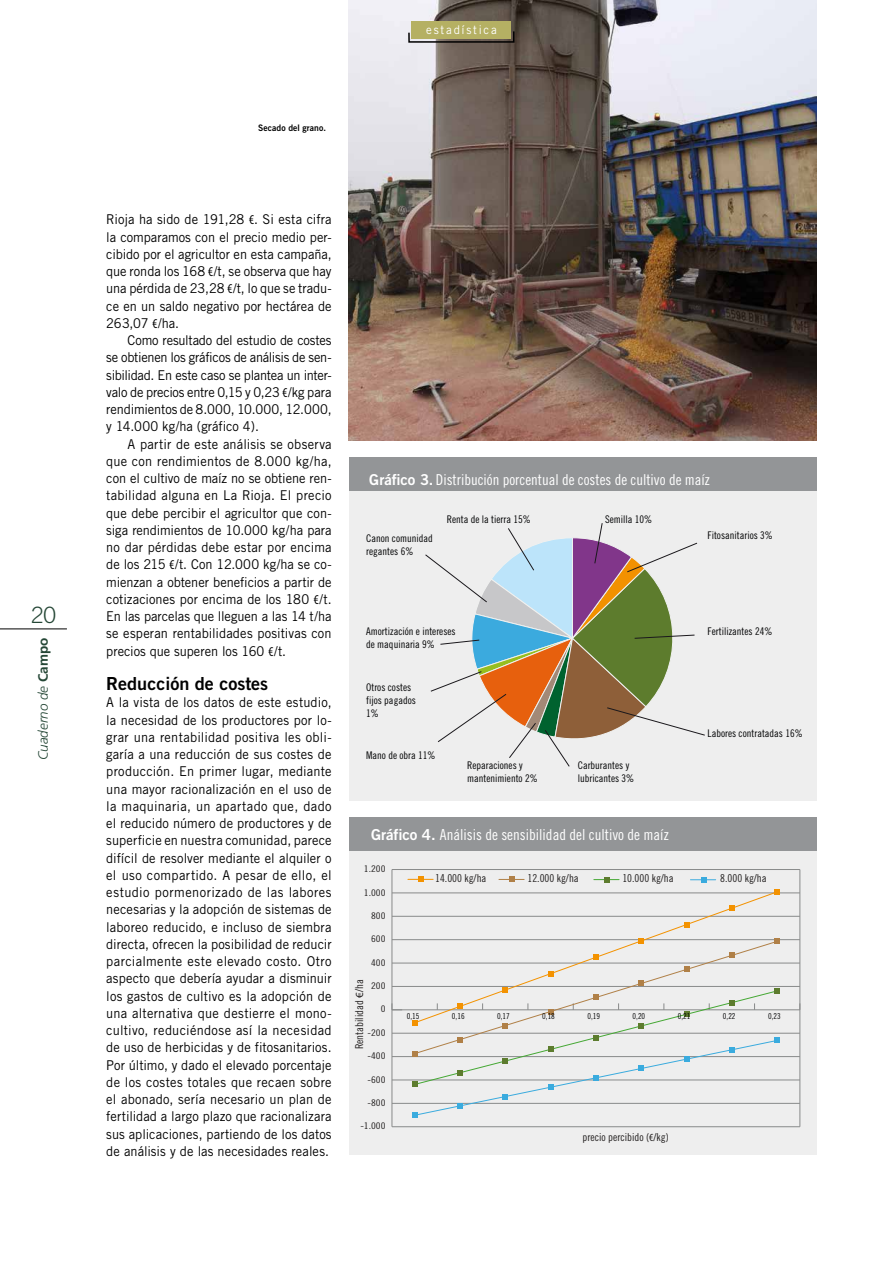
<style>
.page{position:relative;width:893px;height:1263px;background:#fff}
.page>*{position:absolute;margin:0;border:0;box-sizing:border-box;transform-origin:0 0}
.t1{font:300 22.5px "Trade Gothic";color:#254736}
.t2{font:18px "Trade Gothic Bold Two";color:#000}
.t3{font:15.15px "Trade Gothic Cond Eighteen";color:#fff}
.t4{font:15px "Trade Gothic Cond Eighteen";color:#fff}
.t5{font:13.5px/17.2px "Trade Gothic";color:#000;text-align:justify;scale:.95 1}
.t6{font:italic 300 13.5px "Frutiger";color:#254736}
.t7{font:12px "Trade Gothic";letter-spacing:.16em;color:#fff;scale:.95 1}
.t8{font:10.95px "Trade Gothic Cond Eighteen";color:#232020}
.t9{font:10.5px/12.6px "Trade Gothic Cond Eighteen";color:#010203}
.t10{font:9.15px "Trade Gothic Cond Eighteen";color:#232020;scale:1.18 1}
.t11{font:9px "Trade Gothic Bold Two";letter-spacing:.015em;color:#000;scale:.95 1}
.t12{font:8.25px "Trade Gothic Cond Eighteen";color:#010203}
.s1{font-weight:700;font-style:normal}
.s2{font-family:"Myriad Pro";font-stretch:condensed}
.s3{font-family:"Trade Gothic Bold Two"}
.s4{font-family:"Myriad Pro"}
</style>
<div class="page">
<hr style="left:0;top:628px;width:67px;height:1px;background:#000">
<div style="left:349px;top:491px;width:467px;height:310px;background:#eee"></div>
<div style="left:349px;top:458px;width:467px;height:33px;background:#939597"></div>
<svg style="left:425px;top:523px;width:280px;height:244px"></svg>
<div style="left:349px;top:851px;width:467px;height:303px;background:#eee"></div>
<div style="left:349px;top:818px;width:467px;height:33px;background:#939597"></div>
<hr style="left:392px;top:1009px;width:408px;height:1px;background:#888a8a">
<hr style="left:392px;top:869px;width:1px;height:258px;background:#888a8a">
<hr style="left:392px;top:1126px;width:408px;height:1px;background:#888a8a">
<hr style="left:392px;top:1103px;width:408px;height:1px;background:#888a8a">
<hr style="left:392px;top:1080px;width:408px;height:1px;background:#888a8a">
<hr style="left:392px;top:1056px;width:408px;height:1px;background:#888a8a">
<hr style="left:392px;top:1033px;width:408px;height:1px;background:#888a8a">
<hr style="left:392px;top:986px;width:408px;height:1px;background:#888a8a">
<hr style="left:392px;top:963px;width:408px;height:1px;background:#888a8a">
<hr style="left:392px;top:939px;width:408px;height:1px;background:#888a8a">
<hr style="left:392px;top:916px;width:408px;height:1px;background:#888a8a">
<hr style="left:392px;top:893px;width:408px;height:1px;background:#888a8a">
<hr style="left:392px;top:869px;width:408px;height:1px;background:#888a8a">
<hr style="left:800px;top:869px;width:1px;height:258px;background:#888a8a">
<svg style="left:408px;top:877px;width:25px;height:5px"></svg>
<svg style="left:499px;top:877px;width:25px;height:5px"></svg>
<svg style="left:594px;top:877px;width:25px;height:5px"></svg>
<svg style="left:690px;top:877px;width:26px;height:5px"></svg>
<svg style="left:412px;top:889px;width:368px;height:229px"></svg>
<img style="left:349px;top:0;width:467px;height:441px">
<svg style="left:407px;top:30px;width:108px;height:13px"></svg>
<div style="left:412px;top:21px;width:99px;height:18px;background:#b5b063"></div>
<h1 class="t1" style="left:31px;top:601px;width:27px">20</h1>
<p class="t6" style="left:35px;top:760px;width:124px;rotate:-90deg">Cuaderno de <span class="s1">Campo</span></p>
<p class="t7" style="left:426px;top:23px;width:76px">estadística</p>
<p class="t11" style="left:258px;top:122px;width:73px">Secado del grano.</p>
<p class="t5" style="left:106px;top:211px;width:239px">Rioja ha sido de 191,28 <span class="s2">€</span>. Si esta cifra la comparamos con el precio medio per&shy;cibido por el agricultor en esta campaña, que ronda los 168 <span class="s2">€</span>/t, se observa que hay una pérdida de 23,28 <span class="s2">€</span>/t, lo que se tradu&shy;ce en un saldo negativo por hectárea de 263,07 <span class="s2">€</span>/ha.</p>
<p class="t5" style="left:106px;top:331px;width:239px;text-indent:21px">Como resultado del estudio de costes se obtienen los gráficos de análisis de sen&shy;sibilidad. En este caso se plantea un inter&shy;valo de precios entre 0,15 y 0,23 <span class="s2">€</span>/kg para rendimientos de 8.000, 10.000, 12.000, y 14.000 kg/ha (gráfico 4).</p>
<p class="t5" style="left:106px;top:435px;width:239px;text-indent:21px">A partir de este análisis se observa que con rendimientos de 8.000 kg/ha, con el cultivo de maíz no se obtiene ren&shy;tabilidad alguna en La Rioja. El precio que debe percibir el agricultor que con&shy;siga rendimientos de 10.000 kg/ha para no dar pérdidas debe estar por encima de los 215 <span class="s2">€</span>/t. Con 12.000 kg/ha se co&shy;mienzan a obtener beneficios a partir de cotizaciones por encima de los 180 <span class="s2">€</span>/t.<br>En las parcelas que lleguen a las 14 t/ha se esperan rentabilidades positivas con precios que superen los 160 <span class="s2">€</span>/t.</p>
<h2 class="t2" style="left:106px;top:672px;width:163px">Reducción de costes</h2>
<p class="t5" style="left:106px;top:694px;width:239px">A la vista de los datos de este estudio, la necesidad de los productores por lo&shy;grar una rentabilidad positiva les obli&shy;garía a una reducción de sus costes de producción. En primer lugar, mediante una mayor racionalización en el uso de la maquinaria, un apartado que, dado el reducido número de productores y de superficie en nuestra comunidad, parece difícil de resolver mediante el alquiler o el uso compartido. A pesar de ello, el estudio pormenorizado de las labores necesarias y la adopción de sistemas de laboreo reducido, e incluso de siembra directa, ofrecen la posibilidad de reducir parcialmente este elevado costo. Otro aspecto que debería ayudar a disminuir los gastos de cultivo es la adopción de una alternativa que destierre el mono&shy;cultivo, reduciéndose así la necesidad de uso de herbicidas y de fitosanitarios.<br>Por último, y dado el elevado porcentaje de los costes totales que recaen sobre el abonado, sería necesario un plan de fertilidad a largo plazo que racionalizara sus aplicaciones, partiendo de los datos de análisis y de las necesidades reales.</p>
<p class="t4" style="left:369px;top:471px;width:342px"><span class="s3">Gráfico 3.</span> Distribución porcentual de costes de cultivo de maíz</p>
<p class="t9" style="left:366px;top:532px;width:68px">Canon comunidad regantes 6%</p>
<p class="t9" style="left:447px;top:513px;width:86px">Renta de la tierra 15%</p>
<p class="t9" style="left:366px;top:625px;width:91px">Amortización e intereses de maquinaria 9%</p>
<p class="t9" style="left:366px;top:681px;width:51px">Otros costes fijos pagados<br>1%</p>
<p class="t10" style="left:364px;top:629px;width:20px">1.000</p>
<p class="t10" style="left:371px;top:693px;width:14px">500</p>
<p class="t9" style="left:366px;top:749px;width:71px">Mano de obra 11%</p>
<p class="t9" style="left:467px;top:759px;width:72px">Reparaciones y mantenimiento 2%</p>
<p class="t9" style="left:605px;top:513px;width:49px">Semilla 10%</p>
<p class="t9" style="left:578px;top:759px;width:58px">Carburantes y lubricantes 3%</p>
<p class="t3" style="left:371px;top:826px;width:299px"><span class="s3">Gráfico 4.</span> Análisis de sensibilidad del cultivo de maíz</p>
<p class="t10" style="left:364px;top:863px;width:20px">1.200</p>
<p class="t10" style="left:364px;top:887px;width:20px">1.000</p>
<p class="t10" style="left:371px;top:910px;width:14px">800</p>
<p class="t10" style="left:371px;top:933px;width:14px">600</p>
<p class="t10" style="left:371px;top:957px;width:14px">400</p>
<p class="t8" style="left:435px;top:871px;width:53px">14.000 kg/ha</p>
<p class="t8" style="left:527px;top:872px;width:53px">12.000 kg/ha</p>
<p class="t8" style="left:622px;top:872px;width:53px">10.000 kg/ha</p>
<p class="t9" style="left:708px;top:529px;width:67px">Fitosanitarios 3%</p>
<p class="t9" style="left:708px;top:625px;width:66px">Fertilizantes 24%</p>
<p class="t9" style="left:708px;top:726px;width:97px">Labores contratadas 16%</p>
<p class="t8" style="left:720px;top:872px;width:48px">8.000 kg/ha</p>
<p class="t8" style="left:353px;top:1049px;width:72px;rotate:-90deg">Rentabilidad <span class="s4">€</span>/ha</p>
<p class="t10" style="left:371px;top:980px;width:14px">200</p>
<p class="t10" style="left:381px;top:1004px;width:6px">0</p>
<p class="t10" style="left:368px;top:1027px;width:17px">-200</p>
<p class="t10" style="left:368px;top:1050px;width:17px">-400</p>
<p class="t10" style="left:368px;top:1074px;width:17px">-600</p>
<p class="t10" style="left:368px;top:1097px;width:17px">-800</p>
<p class="t10" style="left:360px;top:1121px;width:23px">-1.000</p>
<p class="t12" style="left:407px;top:1011px;width:14px">0,15</p>
<p class="t12" style="left:452px;top:1011px;width:14px">0,16</p>
<p class="t12" style="left:497px;top:1011px;width:14px">0,17</p>
<p class="t12" style="left:542px;top:1011px;width:14px">0,18</p>
<p class="t12" style="left:587px;top:1011px;width:14px">0,19</p>
<p class="t12" style="left:633px;top:1011px;width:14px">0,20</p>
<p class="t12" style="left:678px;top:1011px;width:14px">0,21</p>
<p class="t12" style="left:723px;top:1011px;width:14px">0,22</p>
<p class="t12" style="left:768px;top:1011px;width:14px">0,23</p>
<p class="t8" style="left:583px;top:1131px;width:88px">precio percibido (<span class="s2">€</span>/kg)</p>
</div>
